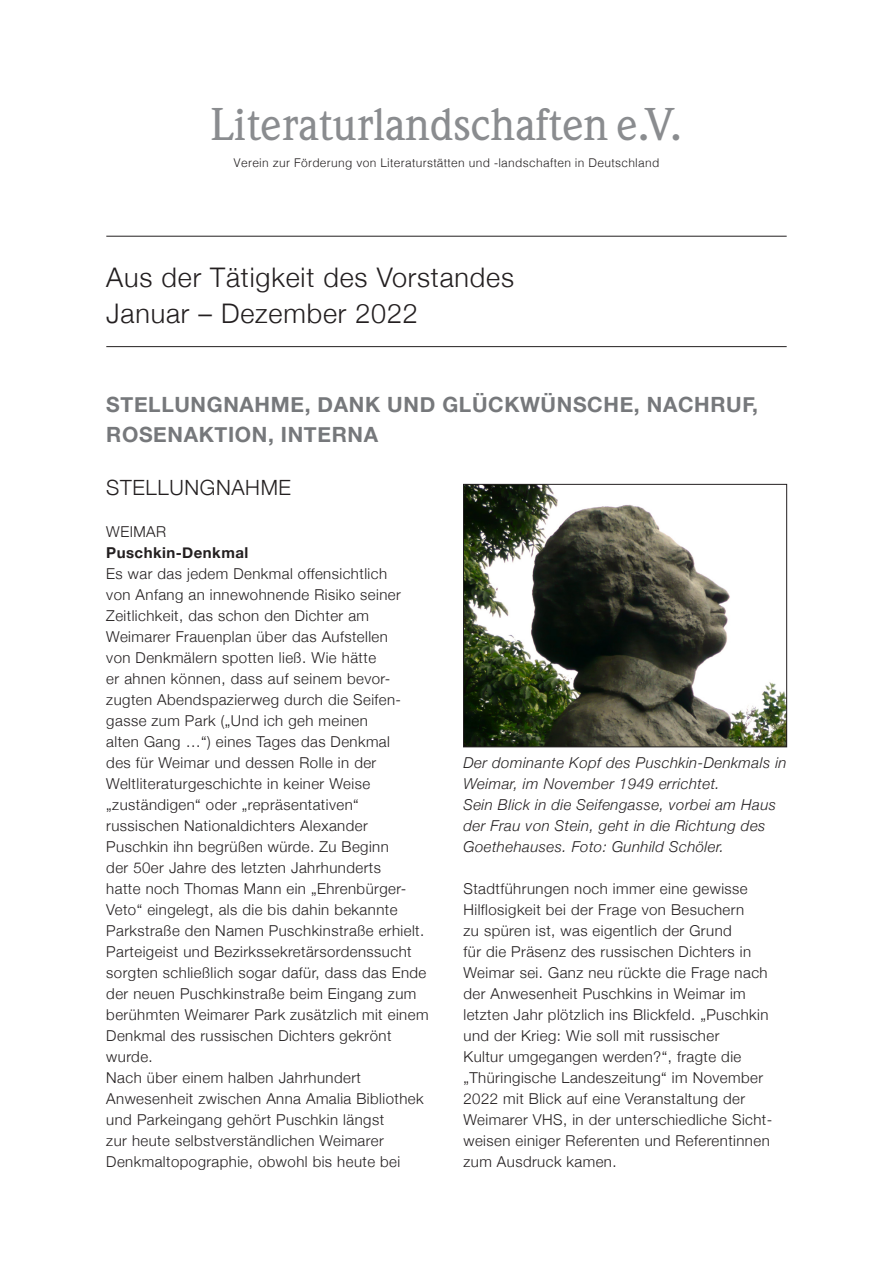
<style>
.page{position:relative;width:893px;height:1263px;background:#fff}
.page>*{position:absolute;margin:0;border:0;box-sizing:border-box;transform-origin:0 0}
.t1{font:500 45px "Weidemann ITC Pro";color:#8a8c8f}
.t2{font:300 27px/36px "Helvetica Neue";letter-spacing:.03em;color:#231f20}
.t3{font:700 21px/30px "Helvetica Neue";letter-spacing:.03em;color:#76787b}
.t4{font:300 21px "Helvetica Neue";letter-spacing:.03em;color:#231f20}
.t5{font:300 15px/21px "Helvetica Neue";letter-spacing:.03em;color:#231f20}
.t6{font:italic 300 15px/21px "Helvetica Neue";letter-spacing:.03em;color:#231f20}
.t7{font:700 15px "Helvetica Neue";letter-spacing:.03em;color:#231f20}
.t8{font:300 12px "Helvetica";letter-spacing:.025em;color:#231f20}
</style>
<div class="page">
<hr style="left:106px;top:236px;width:681px;height:1px;background:#231f20">
<hr style="left:106px;top:346px;width:681px;height:1px;background:#231f20">
<img style="left:465px;top:486px;width:320px;height:259px">
<div style="left:463px;top:484px;width:324px;height:263px;border:1px solid #231f20"></div>
<h1 class="t1" style="left:211px;top:96px;width:473px">Literaturlandschaften e.V.</h1>
<p class="t8" style="left:233px;top:153px;width:428px">Verein zur Förderung von Literaturstätten und -landschaften in Deutschland</p>
<h2 class="t2" style="left:106px;top:257px;width:409px">Aus der Tätigkeit des Vorstandes<br>Januar – Dezember 2022</h2>
<h3 class="t3" style="left:106px;top:390px;width:653px">STELLUNGNAHME, DANK UND GLÜCKWÜNSCHE, NACHRUF,<br>ROSENAKTION, INTERNA</h3>
<h3 class="t4" style="left:106px;top:470px;width:186px">STELLUNGNAHME</h3>
<p class="t5" style="left:106px;top:520px;width:61px">WEIMAR</p>
<p class="t7" style="left:106px;top:541px;width:143px">Puschkin-Denkmal</p>
<p class="t5" style="left:106px;top:562px;width:324px">Es war das jedem Denkmal offensichtlich<br>von Anfang an innewohnende Risiko seiner Zeitlichkeit, das schon den Dichter am Weimarer Frauenplan über das Aufstellen<br>von Denkmälern spotten ließ. Wie hätte<br>er ahnen können, dass auf seinem bevor&shy;zugten Abendspazierweg durch die Seifen&shy;gasse zum Park („Und ich geh meinen<br>alten Gang …“) eines Tages das Denkmal<br>des für Weimar und dessen Rolle in der Weltliteraturgeschichte in keiner Weise „zuständigen“ oder „repräsentativen“ russischen Nationaldichters Alexander Puschkin ihn begrüßen würde. Zu Beginn<br>der 50er Jahre des letzten Jahrhunderts<br>hatte noch Thomas Mann ein „Ehrenbürger-Veto“ eingelegt, als die bis dahin bekannte Parkstraße den Namen Puschkinstraße erhielt.<br>Parteigeist und Bezirkssekretärsordenssucht sorgten schließlich sogar dafür, dass das Ende der neuen Puschkinstraße beim Eingang zum berühmten Weimarer Park zusätzlich mit einem Denkmal des russischen Dichters gekrönt wurde.<br>Nach über einem halben Jahrhundert Anwesenheit zwischen Anna Amalia Bibliothek und Parkeingang gehört Puschkin längst<br>zur heute selbstverständlichen Weimarer Denkmaltopographie, obwohl bis heute bei</p>
<p class="t6" style="left:463px;top:751px;width:325px">Der dominante Kopf des Puschkin-Denkmals in Weimar, im November 1949 errichtet.<br>Sein Blick in die Seifengasse, vorbei am Haus der Frau von Stein, geht in die Richtung des Goethehauses. Foto: Gunhild Schöler.</p>
<p class="t5" style="left:463px;top:877px;width:310px">Stadtführungen noch immer eine gewisse Hilflosigkeit bei der Frage von Besuchern<br>zu spüren ist, was eigentlich der Grund<br>für die Präsenz des russischen Dichters in Weimar sei. Ganz neu rückte die Frage nach der Anwesenheit Puschkins in Weimar im letzten Jahr plötzlich ins Blickfeld. „Puschkin und der Krieg: Wie soll mit russischer<br>Kultur umgegangen werden?“, fragte die „Thüringische Landeszeitung“ im November 2022 mit Blick auf eine Veranstaltung der Weimarer VHS, in der unterschiedliche Sicht&shy;weisen einiger Referenten und Referentinnen zum Ausdruck kamen.</p>
</div>
